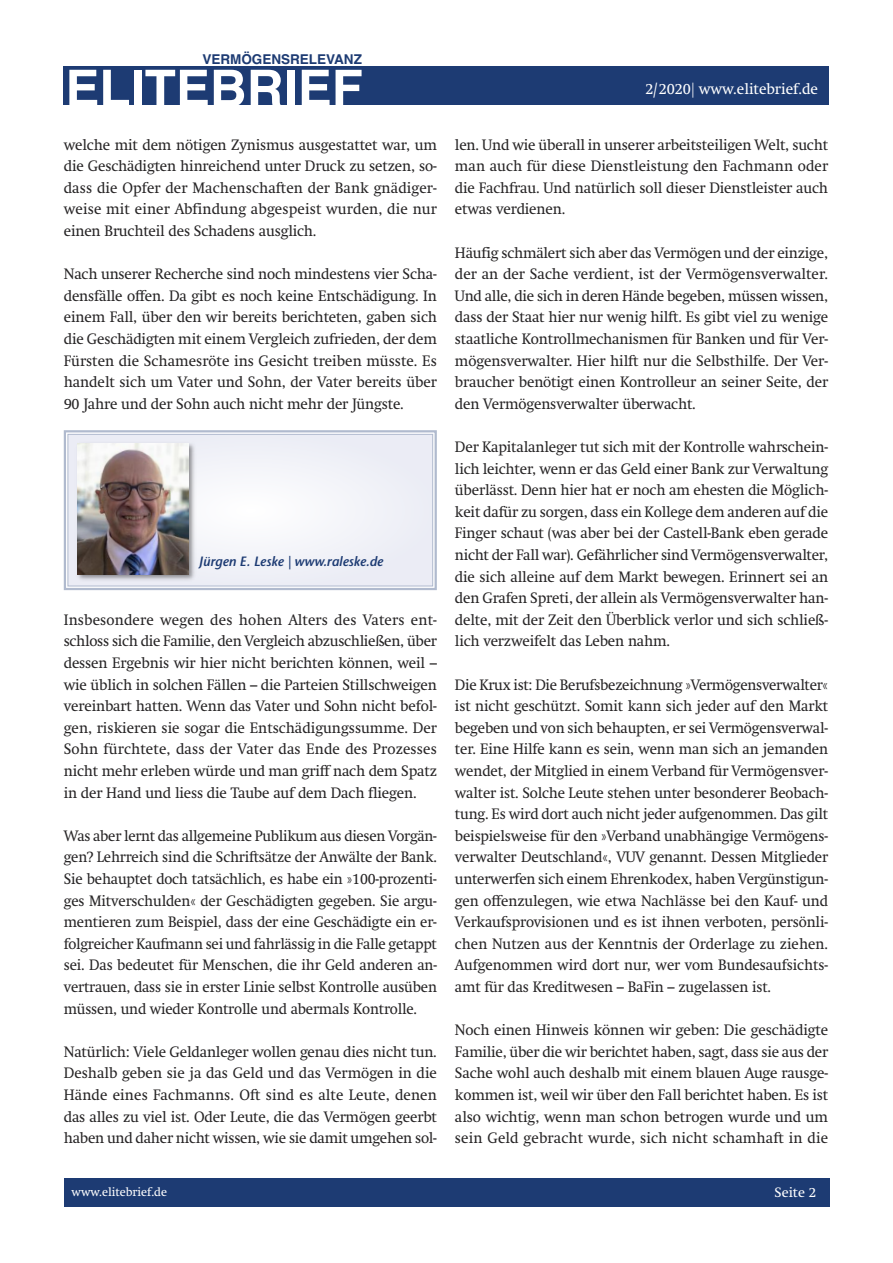
<style>
.page{position:relative;width:893px;height:1263px;background:#fff}
.page>*{position:absolute;margin:0;border:0;box-sizing:border-box;transform-origin:0 0}
.t1{font:700 51px "Helvetica";color:#fff}
.t2{font:15px/21.6px "Swift";letter-spacing:-.01em;color:#272526;text-align:justify}
.t3{font:15px/21.6px "Swift";letter-spacing:-.01em;color:#272526;text-align:justify;scale:.96 1}
.t4{font:15px "Swift";color:#fff}
.t5{font:italic 600 13.5px "Stone Sans";letter-spacing:-.005em;color:#1d3b73}
.t6{font:700 13.5px "Helvetica";color:#1d3b73}
.t7{font:13.5px "Swift";color:#fff}
.t8{font:12px "Swift";color:#fff}
</style>
<div class="page">
<div style="left:64px;top:1178px;width:765px;height:29px;background:#1d3b73"></div>
<div style="left:64px;top:66px;width:765px;height:38px;background:#1d3b73"></div>
<div style="left:68px;top:435px;width:364px;height:151px;background:#f0f1f8"></div>
<div style="left:64px;top:430px;width:373px;height:160px;border:2px solid #b0bace"></div>
<div style="left:68px;top:434px;width:365px;height:152px;border:1px solid #b0bace"></div>
<img style="left:72px;top:442px;width:127px;height:144px">
<img style="left:78px;top:444px;width:110px;height:131px">
<p class="t6" style="left:202px;top:51px;width:161px">VERMÖGENSRELEVANZ</p>
<h1 class="t1" style="left:65px;top:59px;width:299px">ELITEBRIEF</h1>
<p class="t2" style="left:64px;top:135px;width:375px">welche mit dem nötigen Zynismus ausgestattet war, um die Geschädigten hinreichend unter Druck zu setzen, so&shy;dass die Opfer der Machenschaften der Bank gnädiger&shy;weise mit einer Abfindung abgespeist wurden, die nur einen Bruchteil des Schadens ausglich.</p>
<p class="t2" style="left:64px;top:264px;width:375px">Nach unserer Recherche sind noch mindestens vier Scha&shy;densfälle offen. Da gibt es noch keine Entschädigung. In einem Fall, über den wir bereits berichteten, gaben sich die Geschädigten mit einem Vergleich zufrieden, der dem Fürsten die Schamesröte ins Gesicht treiben müsste. Es handelt sich um Vater und Sohn, der Vater bereits über 90 Jahre und der Sohn auch nicht mehr der Jüngste.</p>
<p class="t5" style="left:199px;top:556px;width:186px">Jürgen E. Leske | www.raleske.de</p>
<p class="t2" style="left:64px;top:610px;width:375px">Insbesondere wegen des hohen Alters des Vaters ent&shy;schloss sich die Familie, den Vergleich abzuschließen, über dessen Ergebnis wir hier nicht berichten können, weil – wie üblich in solchen Fällen – die Parteien Stillschweigen vereinbart hatten. Wenn das Vater und Sohn nicht befol&shy;gen, riskieren sie sogar die Entschädigungssumme. Der Sohn fürchtete, dass der Vater das Ende des Prozesses nicht mehr erleben würde und man griff nach dem Spatz in der Hand und liess die Taube auf dem Dach fliegen.</p>
<p class="t3" style="left:64px;top:826px;width:390px">Was aber lernt das allgemeine Publikum aus diesen Vorgän&shy;gen? Lehrreich sind die Schriftsätze der Anwälte der Bank.<br>Sie behauptet doch tatsächlich, es habe ein »100-prozenti&shy;ges Mitverschulden« der Geschädigten gegeben. Sie argu&shy;mentieren zum Beispiel, dass der eine Geschädigte ein er&shy;folgreicher Kaufmann sei und fahrlässig in die Falle getappt sei. Das bedeutet für Menschen, die ihr Geld anderen an&shy;vertrauen, dass sie in erster Linie selbst Kontrolle ausüben müssen, und wieder Kontrolle und abermals Kontrolle.</p>
<p class="t2" style="left:64px;top:1042px;width:375px">Natürlich: Viele Geldanleger wollen genau dies nicht tun.<br>Deshalb geben sie ja das Geld und das Vermögen in die Hände eines Fachmanns. Oft sind es alte Leute, denen das alles zu viel ist. Oder Leute, die das Vermögen geerbt haben und daher nicht wissen, wie sie damit umgehen sol-</p>
<p class="t8" style="left:72px;top:1187px;width:97px">www.elitebrief.de</p>
<p class="t4" style="left:645px;top:83px;width:174px">2/2020| www.elitebrief.de</p>
<p class="t2" style="left:455px;top:135px;width:375px">len. Und wie überall in unserer arbeitsteiligen Welt, sucht man auch für diese Dienstleistung den Fachmann oder die Fachfrau. Und natürlich soll dieser Dienstleister auch etwas verdienen.</p>
<p class="t2" style="left:455px;top:243px;width:375px">Häufig schmälert sich aber das Vermögen und der einzige, der an der Sache verdient, ist der Vermögensverwalter.<br>Und alle, die sich in deren Hände begeben, müssen wissen, dass der Staat hier nur wenig hilft. Es gibt viel zu wenige staatliche Kontrollmechanismen für Banken und für Ver&shy;mögensverwalter. Hier hilft nur die Selbsthilfe. Der Ver&shy;braucher benötigt einen Kontrolleur an seiner Seite, der den Vermögensverwalter überwacht.</p>
<p class="t2" style="left:455px;top:437px;width:375px">Der Kapitalanleger tut sich mit der Kontrolle wahrschein&shy;lich leichter, wenn er das Geld einer Bank zur Verwaltung überlässt. Denn hier hat er noch am ehesten die Möglich&shy;keit dafür zu sorgen, dass ein Kollege dem anderen auf die Finger schaut (was aber bei der Castell-Bank eben gerade nicht der Fall war). Gefährlicher sind Vermögensverwalter, die sich alleine auf dem Markt bewegen. Erinnert sei an den Grafen Spreti, der allein als Vermögensverwalter han&shy;delte, mit der Zeit den Überblick verlor und sich schließ&shy;lich verzweifelt das Leben nahm.</p>
<p class="t3" style="left:455px;top:675px;width:390px">Die Krux ist: Die Berufsbezeichnung »Vermögensverwalter« ist nicht geschützt. Somit kann sich jeder auf den Markt begeben und von sich behaupten, er sei Vermögensverwal&shy;ter. Eine Hilfe kann es sein, wenn man sich an jemanden wendet, der Mitglied in einem Verband für Vermögensver&shy;walter ist. Solche Leute stehen unter besonderer Beobach&shy;tung. Es wird dort auch nicht jeder aufgenommen. Das gilt beispielsweise für den »Verband unabhängige Vermögens&shy;verwalter Deutschland«, VUV genannt. Dessen Mitglieder unterwerfen sich einem Ehrenkodex, haben Vergünstigun&shy;gen offenzulegen, wie etwa Nachlässe bei den Kauf- und Verkaufsprovisionen und es ist ihnen verboten, persönli&shy;chen Nutzen aus der Kenntnis der Orderlage zu ziehen.<br>Aufgenommen wird dort nur, wer vom Bundesaufsichts&shy;amt für das Kreditwesen – BaFin – zugelassen ist.</p>
<p class="t2" style="left:455px;top:1020px;width:375px">Noch einen Hinweis können wir geben: Die geschädigte Familie, über die wir berichtet haben, sagt, dass sie aus der Sache wohl auch deshalb mit einem blauen Auge rausge&shy;kommen ist, weil wir über den Fall berichtet haben. Es ist also wichtig, wenn man schon betrogen wurde und um sein Geld gebracht wurde, sich nicht schamhaft in die</p>
<p class="t7" style="left:775px;top:1187px;width:43px">Seite 2</p>
</div>
